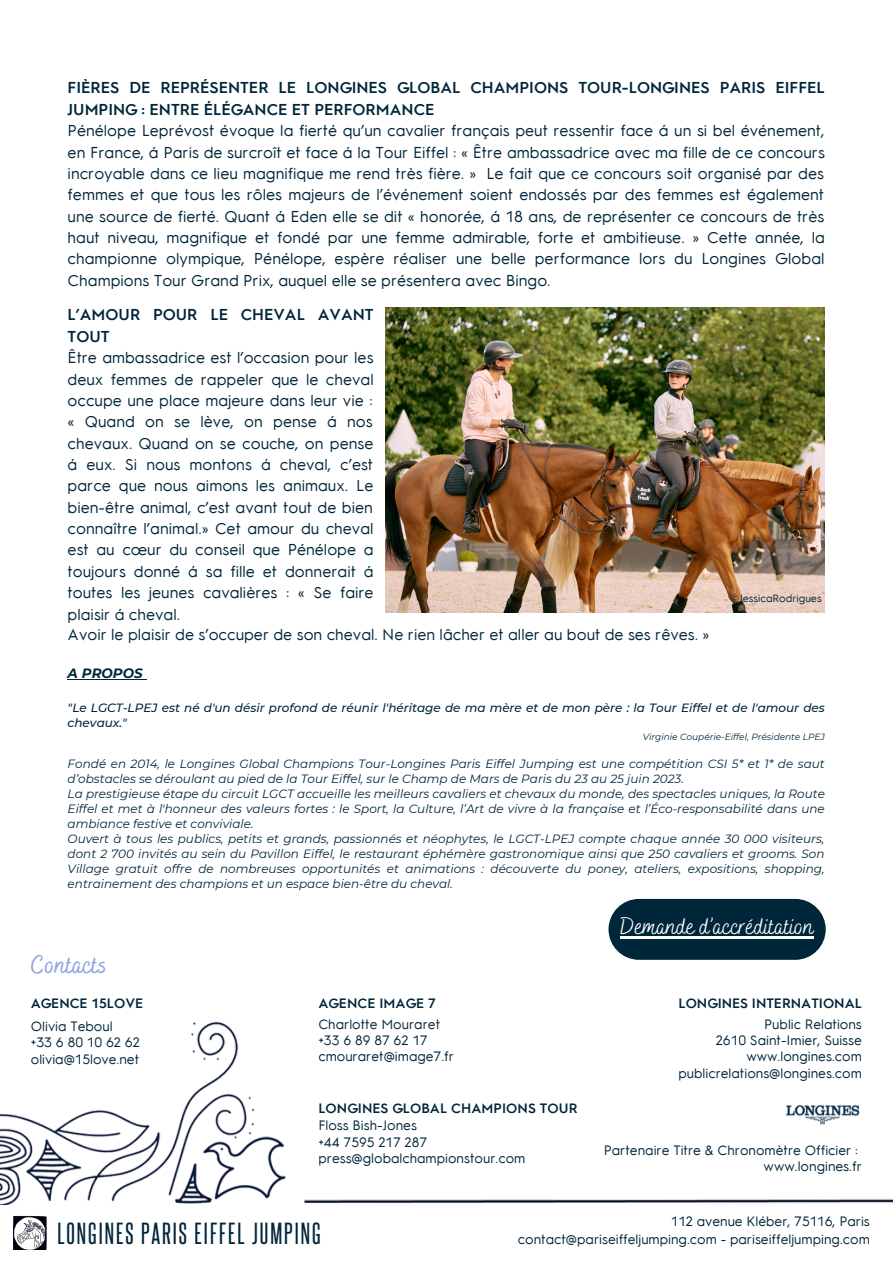
<style>
.page{position:relative;width:893px;height:1264px;background:#fff}
.page>*{position:absolute;margin:0;border:0;box-sizing:border-box;transform-origin:0 0}
.t1{font:26.25px "Steelfish Rg";letter-spacing:.075em;color:#00263a}
.t2{font:500 25.5px "Bakerie Smooth";letter-spacing:.01em;color:#93a4e5}
.t3{font:23.7px "Bakerie Smooth";color:#fff}
.t4{font:15.75px/21.3px "GC Text Global Champions Regular";color:#00263a;text-align:justify}
.t5{font:700 15.75px/21.3px "GC Text Global Champions Semi";color:#00263a}
.t6{font:13.5px "GC Text Global Champions Regular";color:#00263a}
.t7{font:700 13.5px "GC Text Global Champions Semi";letter-spacing:.005em;color:#00263a}
.t8{font:italic 700 13.5px "Montserrat";color:#00263a}
.t9{font:italic 12px/15px "Montserrat";color:#00263a;text-align:justify}
.t10{font:italic 500 12px/15px "Montserrat";color:#00263a}
.t11{font:10.5px "GC Text Global Champions Regular";color:#00263a}
.t12{font:italic 9px "Montserrat";color:#00263a}
</style>
<div class="page">
<img style="left:14px;top:1216px;width:33px;height:33px">
<img style="left:0;top:1021px;width:892px;height:183px">
<img style="left:783px;top:1090px;width:78px;height:48px">
<img style="left:385px;top:307px;width:439px;height:305px">
<hr style="left:68px;top:679px;width:75px;height:1px;background:#00263a">
<div style="left:608px;top:898px;width:217px;height:61px;background:#00263a;border-radius:30px"></div>
<hr style="left:620px;top:936px;width:193px;height:2px;background:#fff">
<p class="t5" style="left:68px;top:78px;width:758px">FIÈRES DE REPRÉSENTER LE LONGINES GLOBAL CHAMPIONS TOUR-LONGINES PARIS EIFFEL<br>JUMPING : ENTRE ÉLÉGANCE ET PERFORMANCE</p>
<p class="t4" style="left:68px;top:121px;width:758px">Pénélope Leprévost évoque la fierté qu’un cavalier français peut ressentir face à un si bel événement, en France, à Paris de surcroît et face à la Tour Eiffel : « Être ambassadrice avec ma fille de ce concours incroyable dans ce lieu magnifique me rend très fière. » Le fait que ce concours soit organisé par des femmes et que tous les rôles majeurs de l’événement soient endossés par des femmes est également une source de fierté. Quant à Eden elle se dit « honorée, à 18 ans, de représenter ce concours de très haut niveau, magnifique et fondé par une femme admirable, forte et ambitieuse. » Cette année, la championne olympique, Pénélope, espère réaliser une belle performance lors du Longines Global Champions Tour Grand Prix, auquel elle se présentera avec Bingo.</p>
<p class="t5" style="left:68px;top:305px;width:307px">L’AMOUR POUR LE CHEVAL AVANT<br>TOUT</p>
<p class="t4" style="left:68px;top:348px;width:307px">Être ambassadrice est l’occasion pour les deux femmes de rappeler que le cheval occupe une place majeure dans leur vie : « Quand on se lève, on pense à nos chevaux. Quand on se couche, on pense à eux. Si nous montons à cheval, c’est parce que nous aimons les animaux. Le bien-être animal, c’est avant tout de bien connaître l’animal.» Cet amour du cheval est au cœur du conseil que Pénélope a toujours donné à sa fille et donnerait à toutes les jeunes cavalières : « Se faire plaisir à cheval.</p>
<p class="t4" style="left:68px;top:624px;width:643px">Avoir le plaisir de s’occuper de son cheval. Ne rien lâcher et aller au bout de ses rêves. »</p>
<p class="t11" style="left:730px;top:593px;width:93px">©JessicaRodrigues</p>
<p class="t8" style="left:68px;top:665px;width:77px">A PROPOS</p>
<p class="t10" style="left:68px;top:700px;width:758px">"Le LGCT-LPEJ est né d'un désir profond de réunir l'héritage de ma mère et de mon père : la Tour Eiffel et de l'amour des chevaux."</p>
<p class="t12" style="left:642px;top:731px;width:184px">Virginie Coupérie-Eiffel, Présidente LPEJ</p>
<p class="t9" style="left:68px;top:756px;width:758px">Fondé en 2014, le Longines Global Champions Tour-Longines Paris Eiffel Jumping est une compétition CSI 5* et 1* de saut d’obstacles se déroulant au pied de la Tour Eiffel, sur le Champ de Mars de Paris du 23 au 25 juin 2023.</p>
<p class="t9" style="left:68px;top:786px;width:758px">La prestigieuse étape du circuit LGCT accueille les meilleurs cavaliers et chevaux du monde, des spectacles uniques, la Route Eiffel et met à l'honneur des valeurs fortes : le Sport, la Culture, l’Art de vivre à la française et l’Éco-responsabilité dans une ambiance festive et conviviale.</p>
<p class="t9" style="left:68px;top:831px;width:758px">Ouvert à tous les publics, petits et grands, passionnés et néophytes, le LGCT-LPEJ compte chaque année 30 000 visiteurs, dont 2 700 invités au sein du Pavillon Eiffel, le restaurant éphémère gastronomique ainsi que 250 cavaliers et grooms. Son Village gratuit offre de nombreuses opportunités et animations : découverte du poney, ateliers, expositions, shopping, entrainement des champions et un espace bien-être du cheval.</p>
<p class="t2" style="left:31px;top:949px;width:77px">Contacts</p>
<p class="t7" style="left:31px;top:996px;width:114px">AGENCE 15LOVE</p>
<p class="t6" style="left:31px;top:1020px;width:83px">Olivia Teboul</p>
<p class="t6" style="left:31px;top:1036px;width:111px">+33 6 80 10 62 62</p>
<p class="t6" style="left:31px;top:1052px;width:110px">olivia@15love.net</p>
<p class="t7" style="left:318px;top:996px;width:119px">AGENCE IMAGE 7</p>
<p class="t6" style="left:318px;top:1017px;width:123px">Charlotte Mouraret</p>
<p class="t6" style="left:318px;top:1034px;width:111px">+33 6 89 87 62 17</p>
<p class="t6" style="left:318px;top:1050px;width:137px">cmouraret@image7.fr</p>
<p class="t7" style="left:318px;top:1102px;width:260px">LONGINES GLOBAL CHAMPIONS TOUR</p>
<p class="t6" style="left:318px;top:1119px;width:100px">Floss Bish-Jones</p>
<p class="t6" style="left:318px;top:1135px;width:110px">+44 7595 217 287</p>
<p class="t6" style="left:318px;top:1152px;width:208px">press@globalchampionstour.com</p>
<p class="t3" style="left:620px;top:912px;width:195px">Demande d’accréditation</p>
<p class="t7" style="left:678px;top:996px;width:185px">LONGINES INTERNATIONAL</p>
<p class="t6" style="left:764px;top:1017px;width:99px">Public Relations</p>
<p class="t6" style="left:715px;top:1034px;width:147px">2610 Saint-Imier, Suisse</p>
<p class="t6" style="left:746px;top:1050px;width:117px">www.longines.com</p>
<p class="t6" style="left:678px;top:1066px;width:185px">publicrelations@longines.com</p>
<p class="t6" style="left:603px;top:1143px;width:256px">Partenaire Titre &amp; Chronomètre Officier :</p>
<p class="t6" style="left:763px;top:1160px;width:100px">www.longines.fr</p>
<p class="t1" style="left:57px;top:1216px;width:264px">LONGINES PARIS EIFFEL JUMPING</p>
<p class="t6" style="left:670px;top:1214px;width:200px">112 avenue Kléber, 75116, Paris</p>
<p class="t6" style="left:518px;top:1233px;width:353px">contact@pariseiffeljumping.com - pariseiffeljumping.com</p>
</div>
